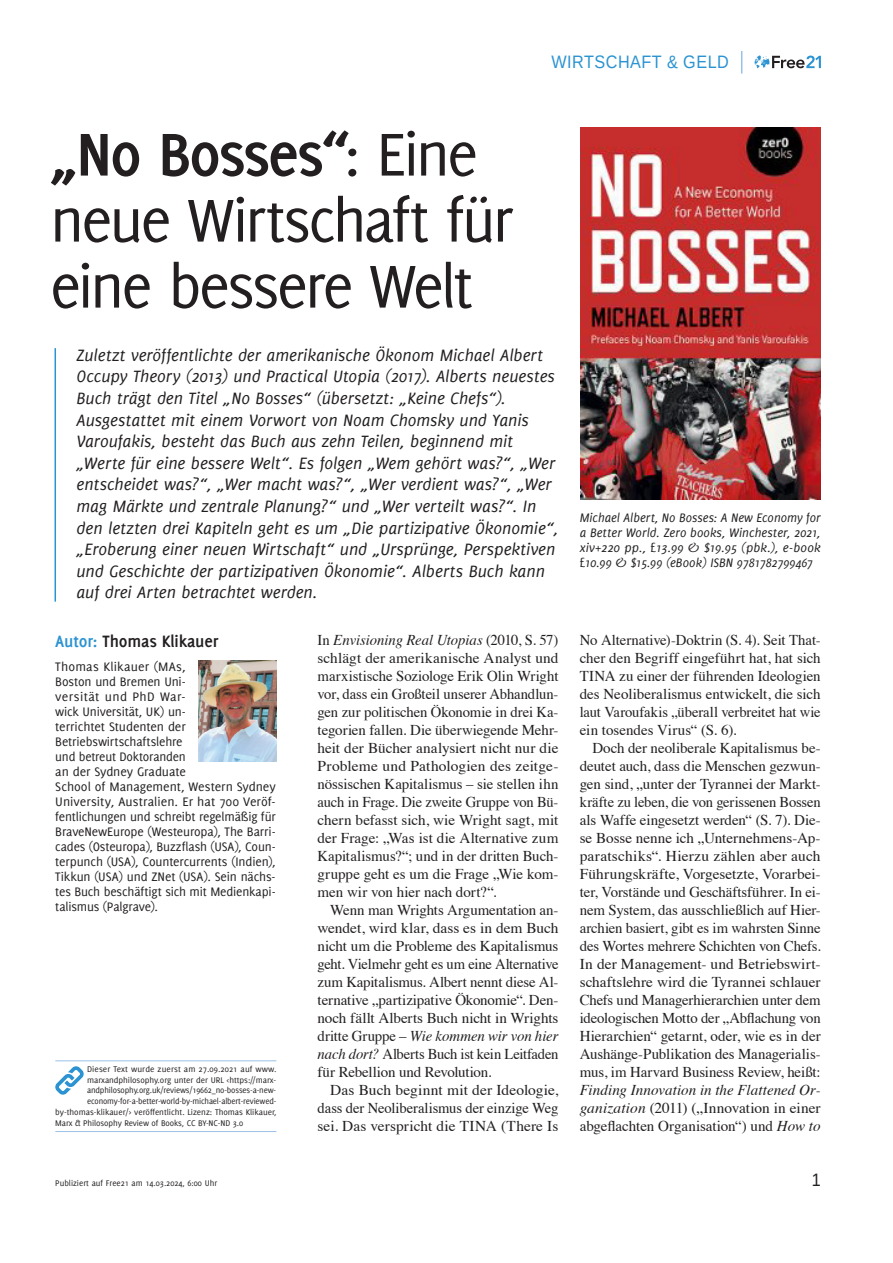
<style>
.page{position:relative;width:893px;height:1263px;background:#fff}
.page>*{position:absolute;margin:0;border:0;box-sizing:border-box;transform-origin:0 0}
.t1{font:66px/66px "Delicious";letter-spacing:-.045em;color:#231f20}
.t2{font:italic 18px/21.6px "Delicious";color:#231f20}
.t3{font:700 18px "Delicious";letter-spacing:-.01em;color:#231f20}
.t4{font:18px "Liberation Sans";letter-spacing:.03em;color:#2b93d1;scale:.9 1}
.t5{font:18px "Liberation Sans";color:#231f20;scale:.9 1}
.t6{font:15px/18px "Times";letter-spacing:-.005em;color:#231f20;text-align:justify}
.t7{font:13.5px/15px "Delicious";letter-spacing:-.01em;color:#231f20}
.t8{font:italic 13.5px/15px "Delicious";letter-spacing:.005em;color:#231f20;text-align:justify}
.t9{font:9px "Delicious";letter-spacing:-.005em;color:#231f20}
.s1{font-weight:700}
.s2{color:#2b93d1}
.s3{font-style:italic}
</style>
<div class="page">
<svg style="left:755px;top:55px;width:66px;height:13px"></svg>
<svg style="left:741px;top:51px;width:1px;height:23px"></svg>
<hr style="left:55px;top:348px;width:1px;height:254px;background:#2b93d1">
<img style="left:580px;top:128px;width:241px;height:371px">
<img style="left:199px;top:660px;width:77px;height:101px">
<hr style="left:55px;top:1060px;width:221px;height:1px;background:#9bc0e6">
<hr style="left:55px;top:1131px;width:221px;height:1px;background:#9bc0e6">
<svg style="left:55px;top:1066px;width:29px;height:29px"></svg>
<h1 class="t1" style="left:50px;top:120px;width:465px"><span class="s1">„No Bosses“</span>: Eine neue Wirtschaft für eine bessere Welt</h1>
<p class="t4" style="left:551px;top:51px;width:199px">WIRTSCHAFT &amp; GELD</p>
<p class="t2" style="left:77px;top:344px;width:483px">Zuletzt veröffentlichte der amerikanische Ökonom Michael Albert Occupy Theory (2013) und Practical Utopia (2017). Alberts neuestes Buch trägt den Titel „No Bosses“ (übersetzt: „Keine Chefs“).<br>Ausgestattet mit einem Vorwort von Noam Chomsky und Yanis Varoufakis, besteht das Buch aus zehn Teilen, beginnend mit „Werte für eine bessere Welt“. Es folgen „Wem gehört was?“, „Wer entscheidet was?“, „Wer macht was?“, „Wer verdient was?“, „Wer mag Märkte und zentrale Planung?“ und „Wer verteilt was?“. In den letzten drei Kapiteln geht es um „Die partizipative Ökonomie“, „Eroberung einer neuen Wirtschaft“ und „Ursprünge, Perspektiven und Geschichte der partizipativen Ökonomie“. Alberts Buch kann auf drei Arten betrachtet werden.</p>
<p class="t3" style="left:55px;top:631px;width:165px"><span class="s2">Autor:</span> Thomas Klikauer</p>
<p class="t7" style="left:55px;top:659px;width:222px">Thomas Klikauer (MAs,<br>Boston und Bremen Uni-<br>versität und PhD War-<br>wick Universität, UK) un-<br>terrichtet Studenten der<br>Betriebswirtschaftslehre<br>und betreut Doktoranden<br>an der Sydney Graduate<br>School of Management, Western Sydney<br>University, Australien. Er hat 700 Veröf&shy;fentlichungen und schreibt regelmäßig für<br>BraveNewEurope (Westeuropa), The Barri&shy;cades (Osteuropa), Buzzflash (USA), Coun&shy;terpunch (USA), Countercurrents (Indien),<br>Tikkun (USA) und ZNet (USA). Sein nächs&shy;tes Buch beschäftigt sich mit Medienkapi&shy;talismus (Palgrave).</p>
<p class="t9" style="left:87px;top:1064px;width:191px">Dieser Text wurde zuerst am 27.09.2021 auf www.</p>
<p class="t9" style="left:87px;top:1074px;width:191px">marxandphilosophy.org unter der URL &lt;https://marx-</p>
<p class="t9" style="left:87px;top:1085px;width:191px">andphilosophy.org.uk/reviews/19662_no-bosses-a-new-</p>
<p class="t9" style="left:87px;top:1096px;width:191px">economy-for-a-better-world-by-michael-albert-reviewed-</p>
<p class="t9" style="left:55px;top:1107px;width:223px">by-thomas-klikauer/&gt; veröffentlicht. Lizenz: Thomas Klikauer,</p>
<p class="t9" style="left:55px;top:1118px;width:189px">Marx &amp; Philosophy Review of Books, CC BY-NC-ND 3.0</p>
<p class="t6" style="left:317px;top:630px;width:242px">In <span class="s3">Envisioning Real Utopias</span> (2010, S. 57) schlägt der amerikanische Analyst und marxistische Soziologe Erik Olin Wright vor, dass ein Großteil unserer Abhandlun&shy;gen zur politischen Ökonomie in drei Ka&shy;tegorien fallen. Die überwiegende Mehr&shy;heit der Bücher analysiert nicht nur die Probleme und Pathologien des zeitge&shy;nössischen Kapitalismus – sie stellen ihn auch in Frage. Die zweite Gruppe von Bü&shy;chern befasst sich, wie Wright sagt, mit der Frage: „Was ist die Alternative zum Kapitalismus?“; und in der dritten Buch&shy;gruppe geht es um die Frage „Wie kom&shy;men wir von hier nach dort?“.</p>
<p class="t6" style="left:317px;top:900px;width:242px;text-indent:13px">Wenn man Wrights Argumentation an&shy;wendet, wird klar, dass es in dem Buch nicht um die Probleme des Kapitalismus geht. Vielmehr geht es um eine Alternative zum Kapitalismus. Albert nennt diese Al&shy;ternative „partizipative Ökonomie“. Den&shy;noch fällt Alberts Buch nicht in Wrights dritte Gruppe – <span class="s3">Wie kommen wir von hier nach dort?</span> Alberts Buch ist kein Leitfaden für Rebellion und Revolution.</p>
<p class="t6" style="left:317px;top:1080px;width:242px;text-indent:13px">Das Buch beginnt mit der Ideologie, dass der Neoliberalismus der einzige Weg sei. Das verspricht die TINA (There Is</p>
<p class="t8" style="left:580px;top:510px;width:242px">Michael Albert, No Bosses: A New Economy for a Better World. Zero books, Winchester, 2021, xiv+220 pp., £13.99 &amp; $19.95 (pbk.), e-book £10.99 &amp; $15.99 (eBook) ISBN 9781782799467</p>
<p class="t6" style="left:580px;top:630px;width:242px">No Alternative)-Doktrin (S. 4). Seit That&shy;cher den Begriff eingeführt hat, hat sich TINA zu einer der führenden Ideologien des Neoliberalismus entwickelt, die sich laut Varoufakis „überall verbreitet hat wie ein tosendes Virus“ (S. 6).</p>
<p class="t6" style="left:580px;top:738px;width:242px;text-indent:13px">Doch der neoliberale Kapitalismus be&shy;deutet auch, dass die Menschen gezwun&shy;gen sind, „unter der Tyrannei der Markt&shy;kräfte zu leben, die von gerissenen Bossen als Waffe eingesetzt werden“ (S. 7). Die&shy;se Bosse nenne ich „Unternehmens-Ap&shy;paratschiks“. Hierzu zählen aber auch Führungskräfte, Vorgesetzte, Vorarbei&shy;ter, Vorstände und Geschäftsführer. In ei&shy;nem System, das ausschließlich auf Hier&shy;archien basiert, gibt es im wahrsten Sinne des Wortes mehrere Schichten von Chefs.<br>In der Management- und Betriebswirt&shy;schaftslehre wird die Tyrannei schlauer Chefs und Managerhierarchien unter dem ideologischen Motto der „Abflachung von Hierarchien“ getarnt, oder, wie es in der Aushänge-Publikation des Managerialis&shy;mus, im Harvard Business Review, heißt:</p>
<p class="t6" style="left:580px;top:1080px;width:242px"><span class="s3">Finding Innovation in the Flattened Or&shy;ganization</span> (2011) („Innovation in einer abgeflachten Organisation“) und <span class="s3">How to</span></p>
<p class="t9" style="left:55px;top:1177px;width:163px">Publiziert auf Free21 am 14.03.2024, 6:00 Uhr</p>
<p class="t5" style="left:812px;top:1168px;width:12px">1</p>
</div>
